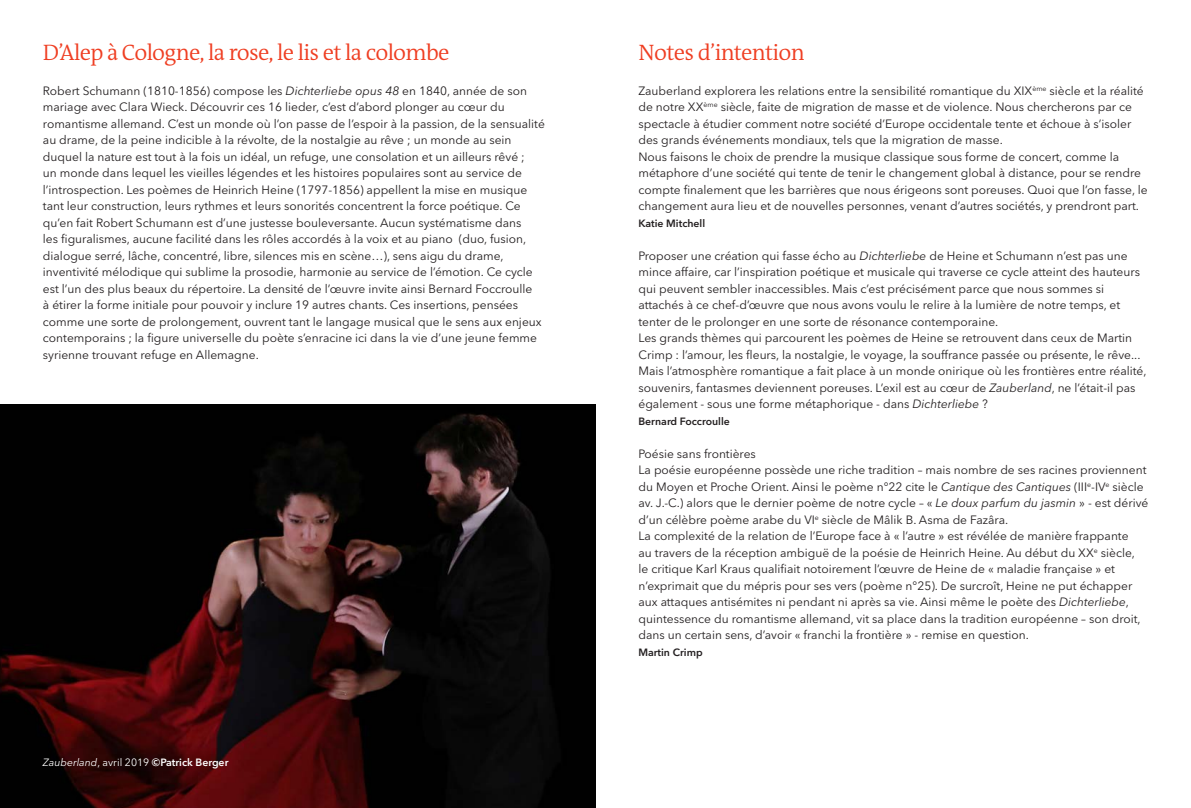
<style>
.page{position:relative;width:1191px;height:808px;background:#fff}
.page>*{position:absolute;margin:0;border:0;box-sizing:border-box;transform-origin:0 0}
.t1{font:300 22.5px "The Antiqua B W4";letter-spacing:-.03em;color:#ef3e22}
.t2{font:12px/16.5px "Avenir Next LT Pro";color:#231f20}
.t3{font:600 10.5px "Avenir Next LT Pro";color:#231f20}
.t4{font:600 10.5px "Avenir Next LT Pro";color:#fff}
.s1{font-style:italic}
.s2{font-weight:400;font-style:italic}
.s3{font-weight:400}
</style>
<div class="page">
<img style="left:0;top:404px;width:596px;height:404px">
<h1 class="t1" style="left:43px;top:38px;width:408px">D’Alep à Cologne, la rose, le lis et la colombe</h1>
<h1 class="t1" style="left:638px;top:38px;width:168px">Notes d’intention</h1>
<p class="t2" style="left:43px;top:82px;width:503px">Robert Schumann (1810-1856) compose les <span class="s1">Dichterliebe opus 48</span> en 1840, année de son mariage avec Clara Wieck. Découvrir ces 16 lieder, c’est d’abord plonger au cœur du romantisme allemand. C’est un monde où l’on passe de l’espoir à la passion, de la sensualité au drame, de la peine indicible à la révolte, de la nostalgie au rêve ; un monde au sein duquel la nature est tout à la fois un idéal, un refuge, une consolation et un ailleurs rêvé ;<br>un monde dans lequel les vieilles légendes et les histoires populaires sont au service de l’introspection. Les poèmes de Heinrich Heine (1797-1856) appellent la mise en musique tant leur construction, leurs rythmes et leurs sonorités concentrent la force poétique. Ce qu’en fait Robert Schumann est d’une justesse bouleversante. Aucun systématisme dans<br>les figuralismes, aucune facilité dans les rôles accordés à la voix et au piano (duo, fusion, dialogue serré, lâche, concentré, libre, silences mis en scène…), sens aigu du drame, inventivité mélodique qui sublime la prosodie, harmonie au service de l’émotion. Ce cycle est l’un des plus beaux du répertoire. La densité de l’œuvre invite ainsi Bernard Foccroulle<br>à étirer la forme initiale pour pouvoir y inclure 19 autres chants. Ces insertions, pensées comme une sorte de prolongement, ouvrent tant le langage musical que le sens aux enjeux contemporains ; la figure universelle du poète s’enracine ici dans la vie d’une jeune femme syrienne trouvant refuge en Allemagne.</p>
<p class="t2" style="left:638px;top:82px;width:510px">Zauberland explorera les relations entre la sensibilité romantique du XIX<sup>ème</sup> siècle et la réalité de notre XX<sup>ème</sup> siècle, faite de migration de masse et de violence. Nous chercherons par ce spectacle à étudier comment notre société d’Europe occidentale tente et échoue à s’isoler des grands événements mondiaux, tels que la migration de masse.<br>Nous faisons le choix de prendre la musique classique sous forme de concert, comme la métaphore d’une société qui tente de tenir le changement global à distance, pour se rendre compte finalement que les barrières que nous érigeons sont poreuses. Quoi que l’on fasse, le changement aura lieu et de nouvelles personnes, venant d’autres sociétés, y prendront part.</p>
<p class="t3" style="left:638px;top:216px;width:68px">Katie Mitchell</p>
<p class="t2" style="left:638px;top:247px;width:509px">Proposer une création qui fasse écho au <span class="s1">Dichterliebe</span> de Heine et Schumann n’est pas une mince affaire, car l’inspiration poétique et musicale qui traverse ce cycle atteint des hauteurs qui peuvent sembler inaccessibles. Mais c’est précisément parce que nous sommes si attachés à ce chef-d’œuvre que nous avons voulu le relire à la lumière de notre temps, et tenter de le prolonger en une sorte de résonance contemporaine.<br>Les grands thèmes qui parcourent les poèmes de Heine se retrouvent dans ceux de Martin Crimp : l’amour, les fleurs, la nostalgie, le voyage, la souffrance passée ou présente, le rêve...<br>Mais l’atmosphère romantique a fait place à un monde onirique où les frontières entre réalité, souvenirs, fantasmes deviennent poreuses. L’exil est au cœur de <span class="s1">Zauberland</span>, ne l’était-il pas également - sous une forme métaphorique - dans <span class="s1">Dichterliebe</span> ?</p>
<p class="t3" style="left:638px;top:414px;width:93px">Bernard Foccroulle</p>
<p class="t2" style="left:638px;top:445px;width:511px">Poésie sans frontières<br>La poésie européenne possède une riche tradition – mais nombre de ses racines proviennent du Moyen et Proche Orient. Ainsi le poème n°22 cite le <span class="s1">Cantique des Cantiques</span> (III<sup>e</sup>-IV<sup>e</sup> siècle av. J.-C.) alors que le dernier poème de notre cycle – « <span class="s1">Le doux parfum du jasmin</span> » - est dérivé d’un célèbre poème arabe du VI<sup>e</sup> siècle de Mâlik B. Asma de Fazâra.<br>La complexité de la relation de l’Europe face à « l’autre » est révélée de manière frappante<br>au travers de la réception ambiguë de la poésie de Heinrich Heine. Au début du XX<sup>e</sup> siècle,<br>le critique Karl Kraus qualifiait notoirement l’œuvre de Heine de « maladie française » et n’exprimait que du mépris pour ses vers (poème n°25). De surcroît, Heine ne put échapper aux attaques antisémites ni pendant ni après sa vie. Ainsi même le poète des <span class="s1">Dichterliebe</span>, quintessence du romantisme allemand, vit sa place dans la tradition européenne – son droit, dans un certain sens, d’avoir « franchi la frontière » - remise en question.</p>
<p class="t3" style="left:638px;top:645px;width:66px">Martin Crimp</p>
<p class="t4" style="left:43px;top:756px;width:187px"><span class="s2">Zauberland</span><span class="s3">, avril 2019</span> ©Patrick Berger</p>
</div>
